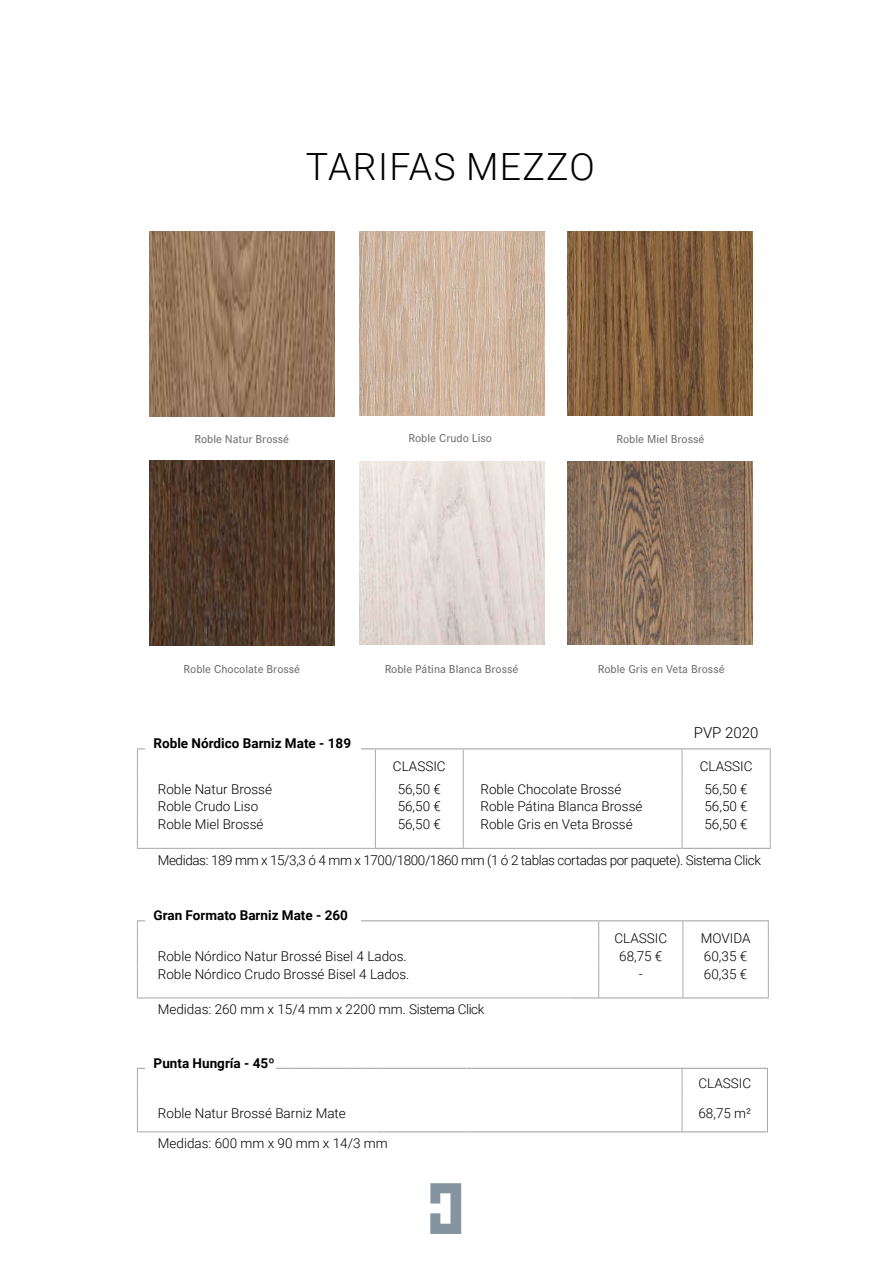
<style>
.page{position:relative;width:893px;height:1263px;background:#fff}
.page>*{position:absolute;margin:0;border:0;box-sizing:border-box;transform-origin:0 0}
.t1{font:300 37.5px "Roboto";letter-spacing:.035em;color:#000}
.t2{font:300 15px "Roboto";color:#000}
.t3{font:300 13.5px "Roboto";color:#000}
.t4{font:300 13.5px "Roboto";letter-spacing:-.03em;color:#000}
.t5{font:700 13.5px "Roboto";color:#000}
.t6{font:500 12px "Corporate S";color:#6d6e71}
</style>
<div class="page">
<img style="left:150px;top:231px;width:185px;height:185px">
<img style="left:150px;top:461px;width:185px;height:185px">
<img style="left:568px;top:231px;width:185px;height:184px">
<img style="left:568px;top:461px;width:185px;height:184px">
<img style="left:359px;top:231px;width:185px;height:184px">
<img style="left:359px;top:461px;width:185px;height:184px">
<svg style="left:430px;top:1183px;width:31px;height:51px"></svg>
<hr style="left:376px;top:848px;width:87px;height:1px;background:#a7a9ac">
<hr style="left:683px;top:848px;width:88px;height:1px;background:#a7a9ac">
<hr style="left:137px;top:818px;width:1px;height:30px;background:#a7a9ac">
<svg style="left:682px;top:749px;width:1px;height:69px"></svg>
<hr style="left:375px;top:818px;width:1px;height:30px;background:#a7a9ac">
<hr style="left:682px;top:818px;width:1px;height:30px;background:#a7a9ac">
<hr style="left:145px;top:848px;width:115px;height:1px;background:#a7a9ac">
<svg style="left:260px;top:848px;width:116px;height:1px"></svg>
<hr style="left:468px;top:848px;width:215px;height:1px;background:#a7a9ac">
<hr style="left:375px;top:748px;width:88px;height:1px;background:#a7a9ac">
<hr style="left:468px;top:748px;width:214px;height:1px;background:#a7a9ac">
<hr style="left:682px;top:748px;width:89px;height:1px;background:#a7a9ac">
<svg style="left:463px;top:748px;width:5px;height:70px"></svg>
<svg style="left:770px;top:749px;width:1px;height:69px"></svg>
<hr style="left:463px;top:818px;width:1px;height:30px;background:#a7a9ac">
<hr style="left:770px;top:818px;width:1px;height:30px;background:#a7a9ac">
<svg style="left:137px;top:748px;width:8px;height:70px"></svg>
<svg style="left:361px;top:748px;width:15px;height:70px"></svg>
<svg style="left:571px;top:997px;width:28px;height:1px"></svg>
<hr style="left:599px;top:997px;width:84px;height:1px;background:#a7a9ac">
<hr style="left:683px;top:997px;width:86px;height:1px;background:#a7a9ac">
<hr style="left:137px;top:967px;width:1px;height:30px;background:#a7a9ac">
<svg style="left:682px;top:921px;width:1px;height:46px"></svg>
<hr style="left:598px;top:967px;width:1px;height:30px;background:#a7a9ac">
<hr style="left:682px;top:967px;width:1px;height:30px;background:#a7a9ac">
<hr style="left:145px;top:997px;width:115px;height:1px;background:#a7a9ac">
<svg style="left:260px;top:997px;width:101px;height:1px"></svg>
<hr style="left:361px;top:997px;width:210px;height:1px;background:#a7a9ac">
<svg style="left:571px;top:920px;width:28px;height:47px"></svg>
<hr style="left:599px;top:920px;width:84px;height:1px;background:#a7a9ac">
<hr style="left:683px;top:920px;width:86px;height:1px;background:#a7a9ac">
<svg style="left:768px;top:921px;width:1px;height:46px"></svg>
<hr style="left:768px;top:967px;width:1px;height:30px;background:#a7a9ac">
<svg style="left:137px;top:920px;width:8px;height:47px"></svg>
<hr style="left:361px;top:920px;width:210px;height:1px;background:#a7a9ac">
<hr style="left:378px;top:1131px;width:89px;height:1px;background:#a7a9ac">
<hr style="left:471px;top:1131px;width:211px;height:1px;background:#a7a9ac">
<hr style="left:682px;top:1131px;width:86px;height:1px;background:#a7a9ac">
<hr style="left:137px;top:1094px;width:1px;height:37px;background:#a7a9ac">
<svg style="left:682px;top:1069px;width:1px;height:25px"></svg>
<hr style="left:682px;top:1094px;width:1px;height:37px;background:#a7a9ac">
<hr style="left:145px;top:1131px;width:116px;height:1px;background:#a7a9ac">
<svg style="left:261px;top:1131px;width:117px;height:1px"></svg>
<hr style="left:767px;top:1094px;width:1px;height:37px;background:#a7a9ac">
<svg style="left:137px;top:1068px;width:8px;height:26px"></svg>
<svg style="left:276px;top:1068px;width:102px;height:1px"></svg>
<hr style="left:378px;top:1068px;width:89px;height:1px;background:#a7a9ac">
<hr style="left:471px;top:1068px;width:211px;height:1px;background:#a7a9ac">
<hr style="left:682px;top:1068px;width:86px;height:1px;background:#a7a9ac">
<svg style="left:767px;top:1069px;width:1px;height:25px"></svg>
<h1 class="t1" style="left:306px;top:140px;width:290px">TARIFAS MEZZO</h1>
<p class="t6" style="left:194px;top:432px;width:96px">Roble Natur Brossé</p>
<p class="t6" style="left:409px;top:432px;width:85px">Roble Crudo Liso</p>
<p class="t6" style="left:616px;top:432px;width:89px">Roble Miel Brossé</p>
<p class="t6" style="left:184px;top:662px;width:118px">Roble Chocolate Brossé</p>
<p class="t5" style="left:154px;top:734px;width:199px">Roble Nórdico Barniz Mate - 189</p>
<p class="t6" style="left:385px;top:662px;width:135px">Roble Pátina Blanca Brossé</p>
<p class="t6" style="left:598px;top:662px;width:128px">Roble Gris en Veta Brossé</p>
<p class="t2" style="left:694px;top:722px;width:66px">PVP 2020</p>
<p class="t3" style="left:393px;top:757px;width:54px">CLASSIC</p>
<p class="t3" style="left:700px;top:757px;width:54px">CLASSIC</p>
<p class="t3" style="left:158px;top:779px;width:116px">Roble Natur Brossé</p>
<p class="t3" style="left:398px;top:779px;width:45px">56,50 €</p>
<p class="t3" style="left:480px;top:779px;width:142px">Roble Chocolate Brossé</p>
<p class="t3" style="left:704px;top:779px;width:45px">56,50 €</p>
<p class="t3" style="left:158px;top:797px;width:102px">Roble Crudo Liso</p>
<p class="t3" style="left:398px;top:797px;width:45px">56,50 €</p>
<p class="t3" style="left:480px;top:797px;width:163px">Roble Pátina Blanca Brossé</p>
<p class="t3" style="left:704px;top:797px;width:45px">56,50 €</p>
<p class="t3" style="left:158px;top:815px;width:107px">Roble Miel Brossé</p>
<p class="t3" style="left:398px;top:815px;width:45px">56,50 €</p>
<p class="t3" style="left:480px;top:815px;width:154px">Roble Gris en Veta Brossé</p>
<p class="t3" style="left:704px;top:815px;width:45px">56,50 €</p>
<p class="t4" style="left:158px;top:850px;width:605px">Medidas: 189 mm x 15/3,3 ó 4 mm x 1700/1800/1860 mm (1 ó 2 tablas cortadas por paquete). Sistema Click</p>
<p class="t5" style="left:154px;top:906px;width:196px">Gran Formato Barniz Mate - 260</p>
<p class="t3" style="left:614px;top:928px;width:54px">CLASSIC</p>
<p class="t3" style="left:701px;top:928px;width:51px">MOVIDA</p>
<p class="t3" style="left:158px;top:946px;width:250px">Roble Nórdico Natur Brossé Bisel 4 Lados.</p>
<p class="t3" style="left:619px;top:946px;width:45px">68,75 €</p>
<p class="t3" style="left:704px;top:946px;width:45px">60,35 €</p>
<p class="t3" style="left:158px;top:964px;width:253px">Roble Nórdico Crudo Brossé Bisel 4 Lados.</p>
<p class="t3" style="left:639px;top:964px;width:5px">-</p>
<p class="t3" style="left:704px;top:964px;width:45px">60,35 €</p>
<p class="t3" style="left:158px;top:1000px;width:328px">Medidas: 260 mm x 15/4 mm x 2200 mm. Sistema Click</p>
<p class="t5" style="left:154px;top:1053px;width:122px">Punta Hungría - 45º</p>
<p class="t3" style="left:698px;top:1073px;width:54px">CLASSIC</p>
<p class="t3" style="left:158px;top:1104px;width:190px">Roble Natur Brossé Barniz Mate</p>
<p class="t3" style="left:698px;top:1104px;width:54px">68,75 m²</p>
<p class="t3" style="left:158px;top:1134px;width:231px">Medidas: 600 mm x 90 mm x 14/3 mm</p>
</div>
